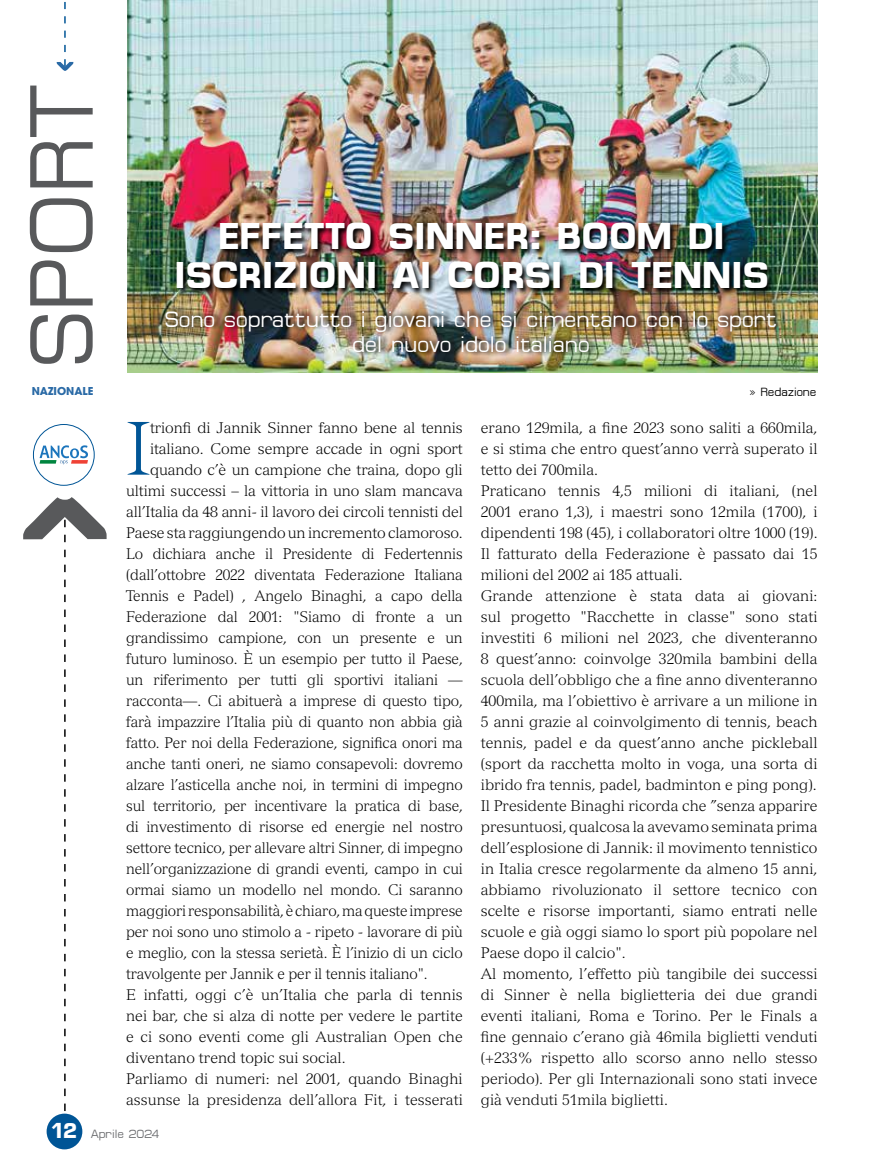
<style>
.page{position:relative;width:893px;height:1170px;background:#fff}
.page>*{position:absolute;margin:0;border:0;box-sizing:border-box;transform-origin:0 0}
.t1{font:90px "Micro FLF";color:#58595b}
.t2{font:300 73.95px "Versailles LT Std";color:#005596}
.t3{font:700 37.5px/39px "Micro FLF";color:#fff;text-align:center}
.t4{font:22.5px/25.5px "Micro FLF";color:#fff;text-align:center}
.t5{font:700 21.75px "Micro FLF";color:#fff}
.t6{font:300 15px/21px "Versailles LT Std";color:#000}
.t7{font:12px "Micro FLF";color:#6d6e71}
.t8{font:12px "Micro FLF";color:#000}
.t9{font:700 10.8px "ITC Avant Garde Pro";color:#2a6aa6}
</style>
<div class="page">
<svg style="left:40px;top:445px;width:48px;height:19px"></svg>
<img style="left:128px;top:0;width:689px;height:373px">
<svg style="left:23px;top:497px;width:84px;height:627px"></svg>
<div style="left:47px;top:1113px;width:35px;height:36px;background:#005596;border-radius:50%"></div>
<div style="left:33px;top:424px;width:62px;height:61px;border:1px solid #005596;border-radius:50%"></div>
<svg style="left:57px;top:2px;width:16px;height:69px"></svg>
<img style="left:176px;top:222px;width:599px;height:74px">
<img style="left:166px;top:306px;width:618px;height:51px">
<h1 class="t1" style="left:14px;top:367px;width:286px;rotate:-90deg">SPORT</h1>
<h3 class="t3" style="left:174px;top:217px;width:596px">EFFETTO SINNER: BOOM DI<br>ISCRIZIONI AI CORSI DI TENNIS</h3>
<h3 class="t4" style="left:165px;top:306px;width:613px">Sono soprattutto i giovani che si cimentano con lo sport del nuovo idolo italiano</h3>
<p class="t9" style="left:32px;top:384px;width:63px">NAZIONALE</p>
<p class="t8" style="left:749px;top:385px;width:69px">» Redazione</p>
<h2 class="t2" style="left:126px;top:404px;width:26px">I</h2>
<p class="t6" style="left:150px;top:417px;width:314px">trionfi di Jannik Sinner fanno bene al tennis</p>
<p class="t6" style="left:481px;top:417px;width:338px">erano 129mila, a fine 2023 sono saliti a 660mila, e si stima che entro quest’anno verrà superato il tetto dei 700mila.<br>Praticano tennis 4,5 milioni di italiani, (nel 2001 erano 1,3), i maestri sono 12mila (1700), i dipendenti 198 (45), i collaboratori oltre 1000 (19).<br>Il fatturato della Federazione è passato dai 15 milioni del 2002 ai 185 attuali.<br>Grande attenzione è stata data ai giovani: sul progetto "Racchette in classe" sono stati investiti 6 milioni nel 2023, che diventeranno 8 quest’anno: coinvolge 320mila bambini della scuola dell’obbligo che a fine anno diventeranno 400mila, ma l’obiettivo è arrivare a un milione in 5 anni grazie al coinvolgimento di tennis, beach tennis, padel e da quest’anno anche pickleball (sport da racchetta molto in voga, una sorta di ibrido fra tennis, padel, badminton e ping pong).<br>Il Presidente Binaghi ricorda che ”senza apparire presuntuosi, qualcosa la avevamo seminata prima dell’esplosione di Jannik: il movimento tennistico in Italia cresce regolarmente da almeno 15 anni, abbiamo rivoluzionato il settore tecnico con scelte e risorse importanti, siamo entrati nelle scuole e già oggi siamo lo sport più popolare nel Paese dopo il calcio".<br>Al momento, l’effetto più tangibile dei successi di Sinner è nella biglietteria dei due grandi eventi italiani, Roma e Torino. Per le Finals a fine gennaio c’erano già 46mila biglietti venduti (+233% rispetto allo scorso anno nello stesso periodo). Per gli Internazionali sono stati invece già venduti 51mila biglietti.</p>
<p class="t6" style="left:150px;top:438px;width:314px">italiano. Come sempre accade in ogni sport</p>
<p class="t6" style="left:150px;top:459px;width:314px">quando c’è un campione che traina, dopo gli</p>
<p class="t6" style="left:126px;top:480px;width:338px">ultimi successi – la vittoria in uno slam mancava</p>
<p class="t6" style="left:126px;top:501px;width:338px">all’Italia da 48 anni- il lavoro dei circoli tennisti del</p>
<p class="t6" style="left:126px;top:522px;width:338px">Paese sta raggiungendo un incremento clamoroso.</p>
<p class="t6" style="left:126px;top:543px;width:338px">Lo dichiara anche il Presidente di Federtennis</p>
<p class="t6" style="left:126px;top:564px;width:338px">(dall’ottobre 2022 diventata Federazione Italiana</p>
<p class="t6" style="left:126px;top:585px;width:338px">Tennis e Padel) , Angelo Binaghi, a capo della</p>
<p class="t6" style="left:126px;top:606px;width:338px">Federazione dal 2001: "Siamo di fronte a un</p>
<p class="t6" style="left:126px;top:627px;width:338px">grandissimo campione, con un presente e un</p>
<p class="t6" style="left:126px;top:648px;width:338px">futuro luminoso. È un esempio per tutto il Paese,</p>
<p class="t6" style="left:126px;top:669px;width:338px">un riferimento per tutti gli sportivi italiani —</p>
<p class="t6" style="left:126px;top:690px;width:338px">racconta—. Ci abituerà a imprese di questo tipo,</p>
<p class="t6" style="left:126px;top:711px;width:338px">farà impazzire l’Italia più di quanto non abbia già</p>
<p class="t6" style="left:126px;top:732px;width:338px">fatto. Per noi della Federazione, significa onori ma</p>
<p class="t6" style="left:126px;top:753px;width:338px">anche tanti oneri, ne siamo consapevoli: dovremo</p>
<p class="t6" style="left:126px;top:774px;width:338px">alzare l’asticella anche noi, in termini di impegno</p>
<p class="t6" style="left:126px;top:795px;width:338px">sul territorio, per incentivare la pratica di base,</p>
<p class="t6" style="left:126px;top:816px;width:338px">di investimento di risorse ed energie nel nostro</p>
<p class="t6" style="left:126px;top:837px;width:338px">settore tecnico, per allevare altri Sinner, di impegno</p>
<p class="t6" style="left:126px;top:858px;width:338px">nell’organizzazione di grandi eventi, campo in cui</p>
<p class="t6" style="left:126px;top:879px;width:338px">ormai siamo un modello nel mondo. Ci saranno</p>
<p class="t6" style="left:126px;top:900px;width:338px">maggiori responsabilità, è chiaro, ma queste imprese</p>
<p class="t6" style="left:126px;top:921px;width:338px">per noi sono uno stimolo a - ripeto - lavorare di più</p>
<p class="t6" style="left:126px;top:942px;width:338px">e meglio, con la stessa serietà. È l’inizio di un ciclo</p>
<p class="t6" style="left:126px;top:963px;width:303px">travolgente per Jannik e per il tennis italiano".</p>
<p class="t6" style="left:126px;top:984px;width:338px">E infatti, oggi c’è un’Italia che parla di tennis</p>
<p class="t6" style="left:126px;top:1005px;width:338px">nei bar, che si alza di notte per vedere le partite</p>
<p class="t6" style="left:126px;top:1026px;width:338px">e ci sono eventi come gli Australian Open che</p>
<p class="t6" style="left:126px;top:1047px;width:221px">diventano trend topic sui social.</p>
<p class="t6" style="left:126px;top:1068px;width:338px">Parliamo di numeri: nel 2001, quando Binaghi</p>
<p class="t6" style="left:126px;top:1089px;width:338px">assunse la presidenza dell’allora Fit, i tesserati</p>
<h3 class="t5" style="left:50px;top:1118px;width:29px">12</h3>
<p class="t7" style="left:91px;top:1127px;width:70px">Aprile 2024</p>
</div>
